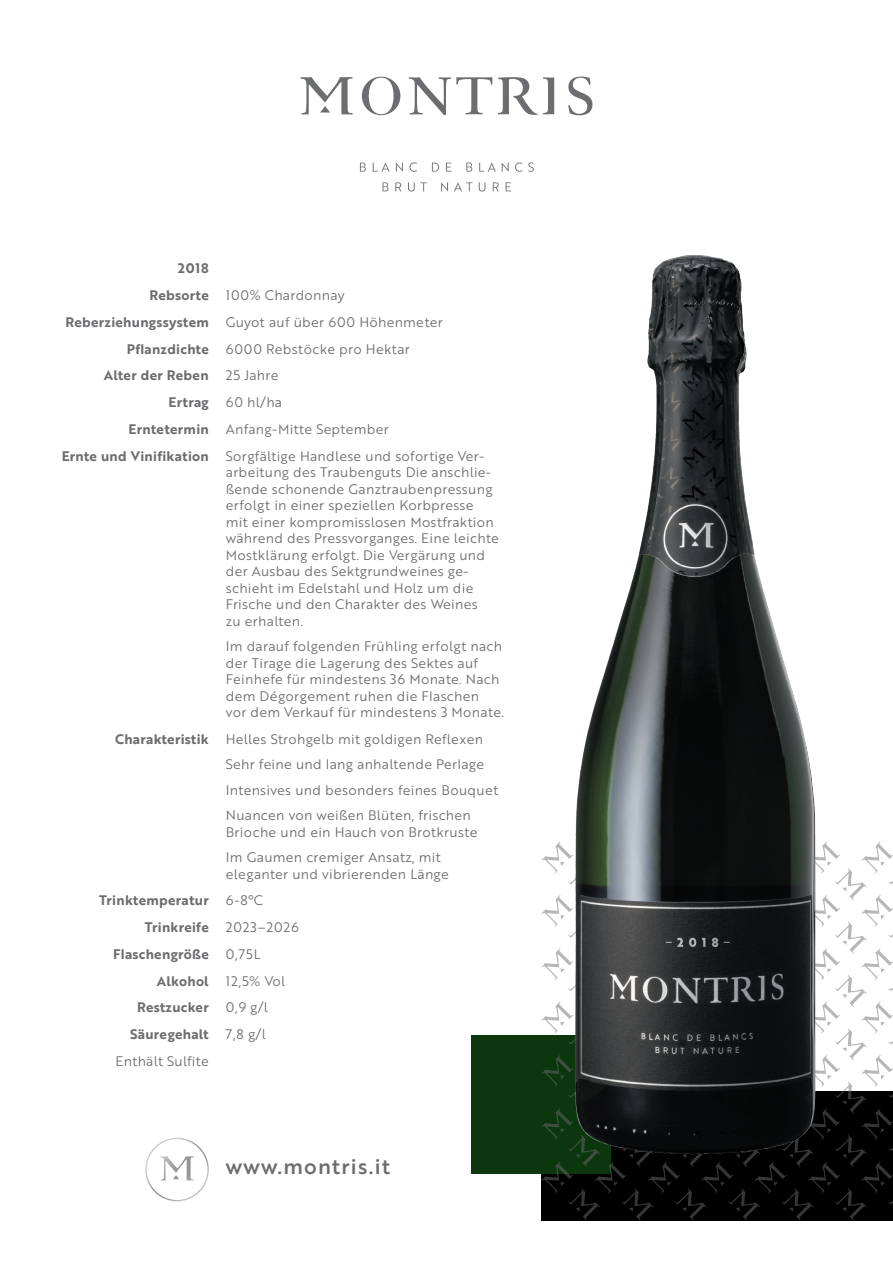
<style>
.page{position:relative;width:893px;height:1263px;background:#fff}
.page>*{position:absolute;margin:0;border:0;box-sizing:border-box;transform-origin:0 0}
.t1{font:21px "Brother 1816 Medium";letter-spacing:.06em;color:#6c6d70}
.t2{font:13.5px/16.5px "Brother 1816 Book";letter-spacing:.02em;color:#6c6d70}
.t3{font:13.5px/26.7px "Brother 1816 Bold";letter-spacing:.02em;color:#6c6d70;text-align:right}
.t4{font:13.5px "Brother 1816 Book";letter-spacing:.06em;color:#6c6d70}
</style>
<div class="page">
<div style="left:471px;top:1035px;width:140px;height:139px;background:#0c370e"></div>
<svg style="left:541px;top:841px;width:352px;height:379px"></svg>
<img style="left:565px;top:255px;width:260px;height:907px">
<svg style="left:300px;top:76px;width:292px;height:39px"></svg>
<svg style="left:382px;top:182px;width:129px;height:10px"></svg>
<svg style="left:360px;top:162px;width:174px;height:10px"></svg>
<svg style="left:145px;top:1138px;width:64px;height:63px"></svg>
<p class="t3" style="left:150px;top:255px;width:61px">2018<br>Rebsorte</p>
<p class="t2" style="left:226px;top:286px;width:120px">100% Chardonnay</p>
<p class="t3" style="left:65px;top:308px;width:145px">Reberziehungssystem</p>
<p class="t2" style="left:226px;top:313px;width:219px">Guyot auf über 600 Höhenmeter</p>
<p class="t3" style="left:127px;top:335px;width:83px">Pflanzdichte</p>
<p class="t2" style="left:226px;top:340px;width:186px">6000 Rebstöcke pro Hektar</p>
<p class="t3" style="left:104px;top:362px;width:107px">Alter der Reben</p>
<p class="t2" style="left:226px;top:367px;width:54px">25 Jahre</p>
<p class="t3" style="left:169px;top:388px;width:42px">Ertrag</p>
<p class="t2" style="left:226px;top:393px;width:58px">60 hl/ha</p>
<p class="t3" style="left:129px;top:415px;width:82px">Erntetermin</p>
<p class="t2" style="left:226px;top:420px;width:164px">Anfang-Mitte September</p>
<p class="t3" style="left:62px;top:442px;width:149px">Ernte und Vinifikation</p>
<p class="t2" style="left:226px;top:447px;width:275px">Sorgfältige Handlese und sofortige Ver&shy;arbeitung des Traubenguts Die anschlie&shy;ßende schonende Ganztraubenpressung erfolgt in einer speziellen Korbpresse<br>mit einer kompromisslosen Mostfraktion während des Pressvorganges. Eine leichte Mostklärung erfolgt. Die Vergärung und der Ausbau des Sektgrundweines ge&shy;schieht im Edelstahl und Holz um die Frische und den Charakter des Weines<br>zu erhalten.</p>
<p class="t2" style="left:226px;top:637px;width:280px">Im darauf folgenden Frühling erfolgt nach der Tirage die Lagerung des Sektes auf Feinhefe für mindestens 36 Monate. Nach dem Dégorgement ruhen die Flaschen<br>vor dem Verkauf für mindestens 3 Monate.</p>
<p class="t3" style="left:115px;top:725px;width:95px">Charakteristik</p>
<p class="t2" style="left:226px;top:726px;width:274px;line-height:25.5px">Helles Strohgelb mit goldigen Reflexen Sehr feine und lang anhaltende Perlage Intensives und besonders feines Bouquet Nuancen von weißen Blüten, frischen</p>
<p class="t2" style="left:226px;top:819px;width:253px;line-height:25.5px">Brioche und ein Hauch von Brotkruste<br>Im Gaumen cremiger Ansatz, mit</p>
<p class="t2" style="left:226px;top:865px;width:224px">eleganter und vibrierenden Länge</p>
<p class="t3" style="left:99px;top:887px;width:111px">Trinktemperatur</p>
<p class="t2" style="left:226px;top:892px;width:39px">6-8°C</p>
<p class="t3" style="left:145px;top:913px;width:66px">Trinkreife</p>
<p class="t4" style="left:226px;top:917px;width:75px">2023–2026</p>
<p class="t3" style="left:113px;top:940px;width:97px">Flaschengröße</p>
<p class="t2" style="left:226px;top:945px;width:36px">0,75L</p>
<p class="t3" style="left:157px;top:967px;width:54px">Alkohol</p>
<p class="t2" style="left:226px;top:972px;width:61px">12,5% Vol</p>
<p class="t3" style="left:137px;top:994px;width:73px">Restzucker</p>
<p class="t2" style="left:226px;top:999px;width:44px">0,9 g/l</p>
<p class="t3" style="left:130px;top:1020px;width:80px">Säuregehalt</p>
<p class="t2" style="left:226px;top:1025px;width:41px">7,8 g/l</p>
<p class="t2" style="left:116px;top:1052px;width:95px">Enthält Sulfite</p>
<h1 class="t1" style="left:226px;top:1150px;width:166px">www.montris.it</h1>
</div>
